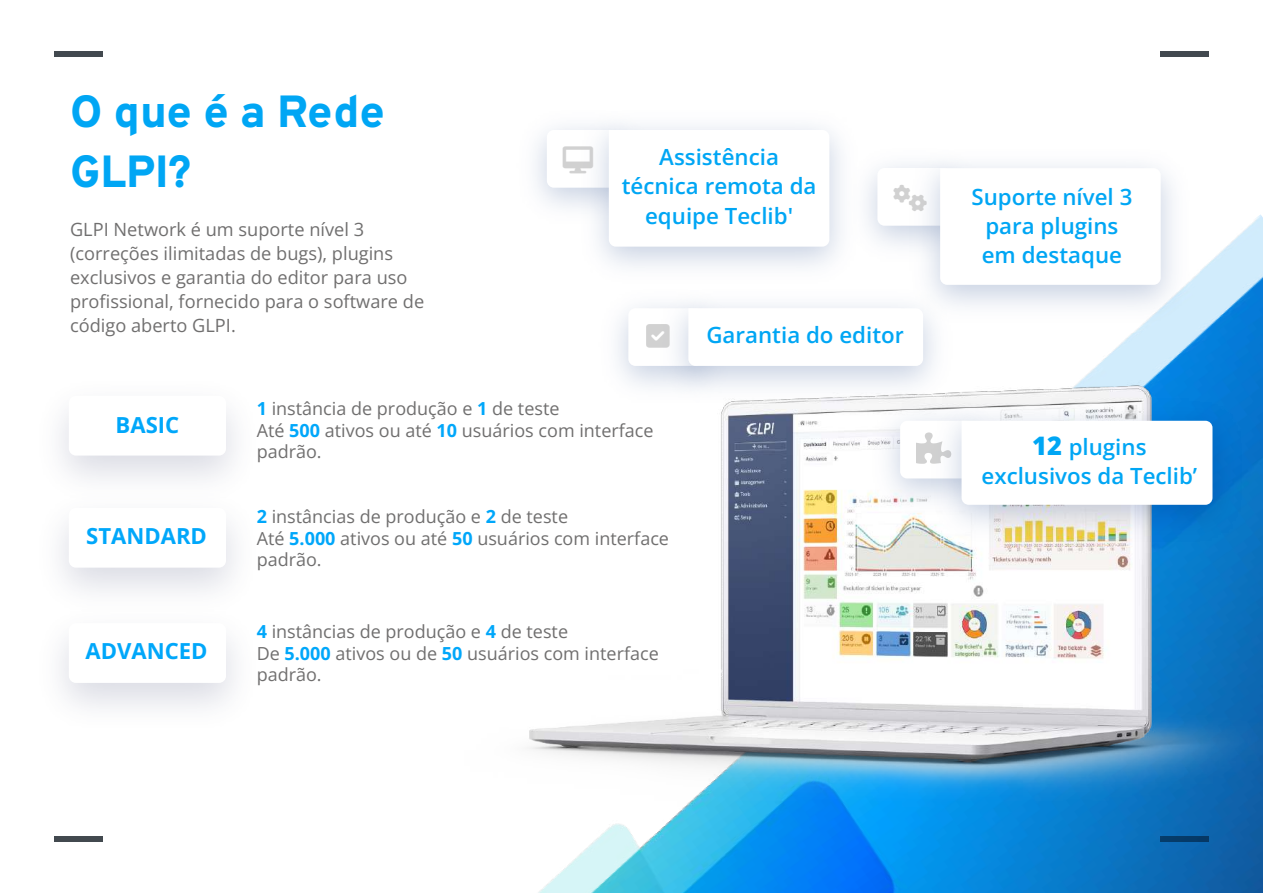
<style>
.page{position:relative;width:1263px;height:893px;background:#fff}
.page>*{position:absolute;margin:0;border:0;box-sizing:border-box;transform-origin:0 0}
.t1{font:800 45px/60px "Overpass";color:#00a6f4}
.t2{font:600 22.35px/29.2px "Open Sans";color:#00a6f4;text-align:center}
.t3{font:700 22.05px "Open Sans";color:#00a7fa}
.t4{font:18.15px/24px "Open Sans";color:#706f6f}
.t5{font:18px/21.6px "Open Sans";color:#706f6f}
.s1{font-weight:700;color:#00a7fa}
.s2{font-weight:800;font-size:25.5px}
</style>
<div class="page">
<img style="left:529px;top:214px;width:734px;height:679px">
<div style="left:69px;top:508px;width:157px;height:60px;background:#fff;border-radius:7px"></div>
<div style="left:54px;top:836px;width:49px;height:6px;background:#42494f"></div>
<div style="left:1160px;top:836px;width:49px;height:6px;background:#053a68"></div>
<div style="left:54px;top:51px;width:49px;height:6px;background:#42494f"></div>
<div style="left:1160px;top:51px;width:49px;height:6px;background:#42494f"></div>
<img style="left:529px;top:127px;width:41px;height:108px">
<div style="left:547px;top:130px;width:74px;height:58px;background:#fff;border-radius:7px"></div>
<img style="left:570px;top:123px;width:298px;height:171px">
<svg style="left:609px;top:130px;width:220px;height:117px"></svg>
<img style="left:590px;top:278px;width:60px;height:135px">
<div style="left:628px;top:308px;width:74px;height:58px;background:#fff;border-radius:7px"></div>
<img style="left:650px;top:278px;width:311px;height:135px">
<svg style="left:688px;top:308px;width:235px;height:58px"></svg>
<img style="left:839px;top:138px;width:63px;height:135px">
<div style="left:877px;top:168px;width:74px;height:58px;background:#fff;border-radius:7px"></div>
<img style="left:902px;top:162px;width:297px;height:170px">
<svg style="left:940px;top:168px;width:221px;height:117px"></svg>
<img style="left:861px;top:391px;width:62px;height:134px">
<div style="left:900px;top:421px;width:74px;height:57px;background:#fff;border-radius:7px"></div>
<svg style="left:916px;top:442px;width:7px;height:22px"></svg>
<img style="left:923px;top:391px;width:328px;height:161px">
<svg style="left:961px;top:421px;width:251px;height:84px"></svg>
<svg style="left:570px;top:146px;width:23px;height:27px"></svg>
<svg style="left:650px;top:324px;width:20px;height:24px"></svg>
<svg style="left:902px;top:185px;width:25px;height:26px"></svg>
<h1 class="t1" style="left:70px;top:80px;width:316px">O que é a Rede<br>GLPI?</h1>
<p class="t4" style="left:70px;top:216px;width:356px">GLPI Network é um suporte nível 3 (correções ilimitadas de bugs), plugins exclusivos e garantia do editor para uso profissional, fornecido para o software de código aberto GLPI.</p>
<p class="t2" style="left:622px;top:142px;width:196px">Assistência técnica remota da equipe Teclib'</p>
<p class="t2" style="left:706px;top:320px;width:200px">Garantia do editor</p>
<p class="t3" style="left:116px;top:410px;width:65px">BASIC</p>
<p class="t3" style="left:86px;top:521px;width:122px">STANDARD</p>
<p class="t3" style="left:86px;top:636px;width:124px">ADVANCED</p>
<p class="t5" style="left:257px;top:397px;width:398px"><span class="s1">1</span> instância de produção e <span class="s1">1</span> de teste<br>Até <span class="s1">500</span> ativos ou até <span class="s1">10</span> usuários com interface padrão.</p>
<p class="t5" style="left:257px;top:505px;width:414px"><span class="s1">2</span> instâncias de produção e <span class="s1">2</span> de teste<br>Até <span class="s1">5.000</span> ativos ou até <span class="s1">50</span> usuários com interface padrão.</p>
<p class="t5" style="left:257px;top:620px;width:404px"><span class="s1">4</span> instâncias de produção e <span class="s1">4</span> de teste<br>De <span class="s1">5.000</span> ativos ou de <span class="s1">50</span> usuários com interface padrão.</p>
<p class="t2" style="left:971px;top:182px;width:163px">Suporte nível 3 para plugins em destaque</p>
<p class="t2" style="left:981px;top:431px;width:217px"><span class="s2">12</span> plugins exclusivos da Teclib’</p>
</div>
